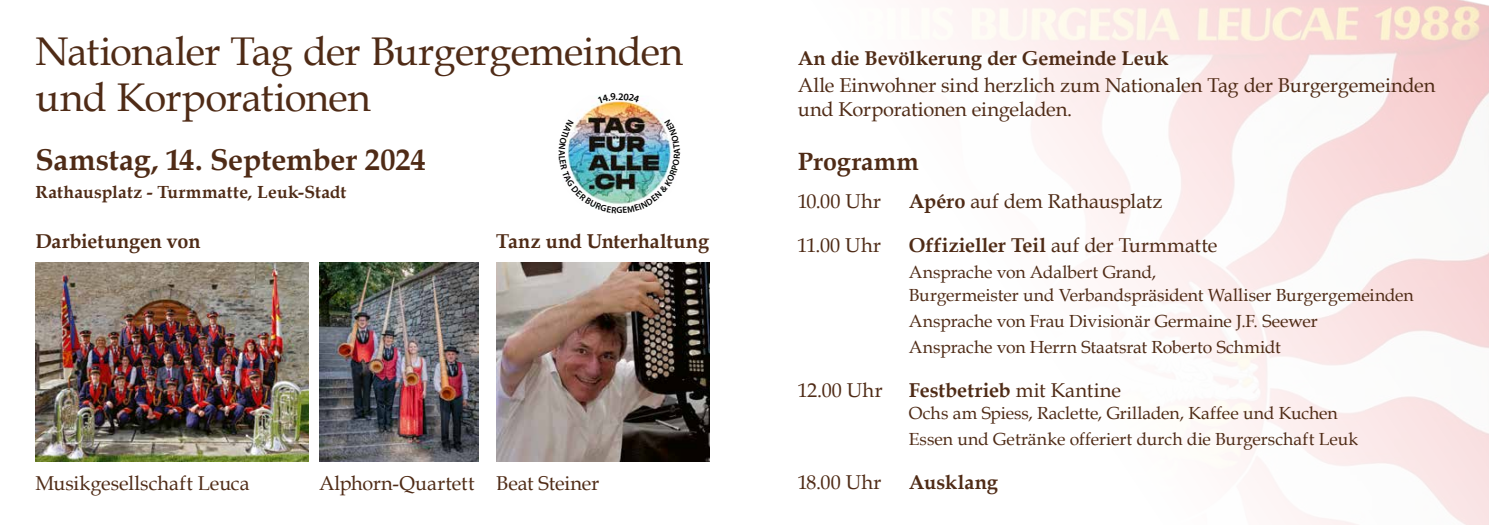
<style>
.page{position:relative;width:1489px;height:525px;background:#fff}
.page>*{position:absolute;margin:0;border:0;box-sizing:border-box;transform-origin:0 0}
.t1{font:40px/46.2px "Book Antiqua";letter-spacing:-.02em;color:#4f2b16}
.t2{font:700 30px "Book Antiqua";color:#4f2b16}
.t3{font:700 25px "Book Antiqua";letter-spacing:.01em;color:#4f2b16}
.t4{font:20px/23.8px "Book Antiqua";letter-spacing:-.005em;color:#4f2b16}
.t5{font:700 20px "Book Antiqua";letter-spacing:-.005em;color:#4f2b16}
.t6{font:17.5px/26px "Book Antiqua";color:#4f2b16}
.t7{font:700 17.5px "Book Antiqua";letter-spacing:.015em;color:#4f2b16}
.s1{font-weight:700}
.s2{font-weight:400}
</style>
<div class="page">
<img style="left:35px;top:262px;width:273px;height:199px">
<img style="left:496px;top:262px;width:213px;height:199px">
<img style="left:319px;top:262px;width:159px;height:199px">
<img style="left:581px;top:103px;width:78px;height:16px">
<img style="left:566px;top:119px;width:108px;height:88px">
<svg style="left:599px;top:101px;width:36px;height:2px"></svg>
<h1 class="t1" style="left:35px;top:27px;width:649px">Nationaler Tag der Burgergemeinden und Korporationen</h1>
<h2 class="t2" style="left:35px;top:139px;width:392px">Samstag, 14. September 2024</h2>
<p class="t7" style="left:35px;top:180px;width:312px">Rathausplatz - Turmmatte, Leuk-Stadt</p>
<p class="t5" style="left:35px;top:228px;width:166px">Darbietungen von</p>
<p class="t5" style="left:496px;top:228px;width:214px">Tanz und Unterhaltung</p>
<p class="t4" style="left:35px;top:470px;width:216px">Musikgesellschaft Leuca</p>
<p class="t4" style="left:319px;top:470px;width:281px">Alphorn-Quartett Beat Steiner</p>
<p class="t5" style="left:797px;top:44px;width:372px">An die Bevölkerung der Gemeinde Leuk</p>
<p class="t4" style="left:797px;top:73px;width:639px">Alle Einwohner sind herzlich zum Nationalen Tag der Burgergemeinden und Korporationen eingeladen.</p>
<h3 class="t3" style="left:797px;top:144px;width:123px">Programm</h3>
<p class="t4" style="left:797px;top:189px;width:85px">10.00 Uhr</p>
<p class="t4" style="left:908px;top:189px;width:255px"><span class="s1">Apéro</span> auf dem Rathausplatz</p>
<p class="t4" style="left:797px;top:233px;width:85px">11.00 Uhr</p>
<p class="t5" style="left:908px;top:232px;width:310px">Offizieller Teil <span class="s2">auf der Turmmatte</span></p>
<p class="t6" style="left:908px;top:260px;width:506px;line-height:22.5px">Ansprache von Adalbert Grand,<br>Burgermeister und Verbandspräsident Walliser Burgergemeinden</p>
<p class="t6" style="left:908px;top:307px;width:410px">Ansprache von Frau Divisionär Germaine J.F. Seewer<br>Ansprache von Herrn Staatsrat Roberto Schmidt</p>
<p class="t4" style="left:797px;top:377px;width:86px">12.00 Uhr</p>
<p class="t5" style="left:908px;top:376px;width:213px">Festbetrieb <span class="s2">mit Kantine</span></p>
<p class="t6" style="left:908px;top:399px;width:451px">Ochs am Spiess, Raclette, Grilladen, Kaffee und Kuchen<br>Essen und Getränke offeriert durch die Burgerschaft Leuk</p>
<p class="t4" style="left:797px;top:470px;width:85px">18.00 Uhr</p>
<p class="t5" style="left:908px;top:468px;width:90px">Ausklang</p>
</div>
